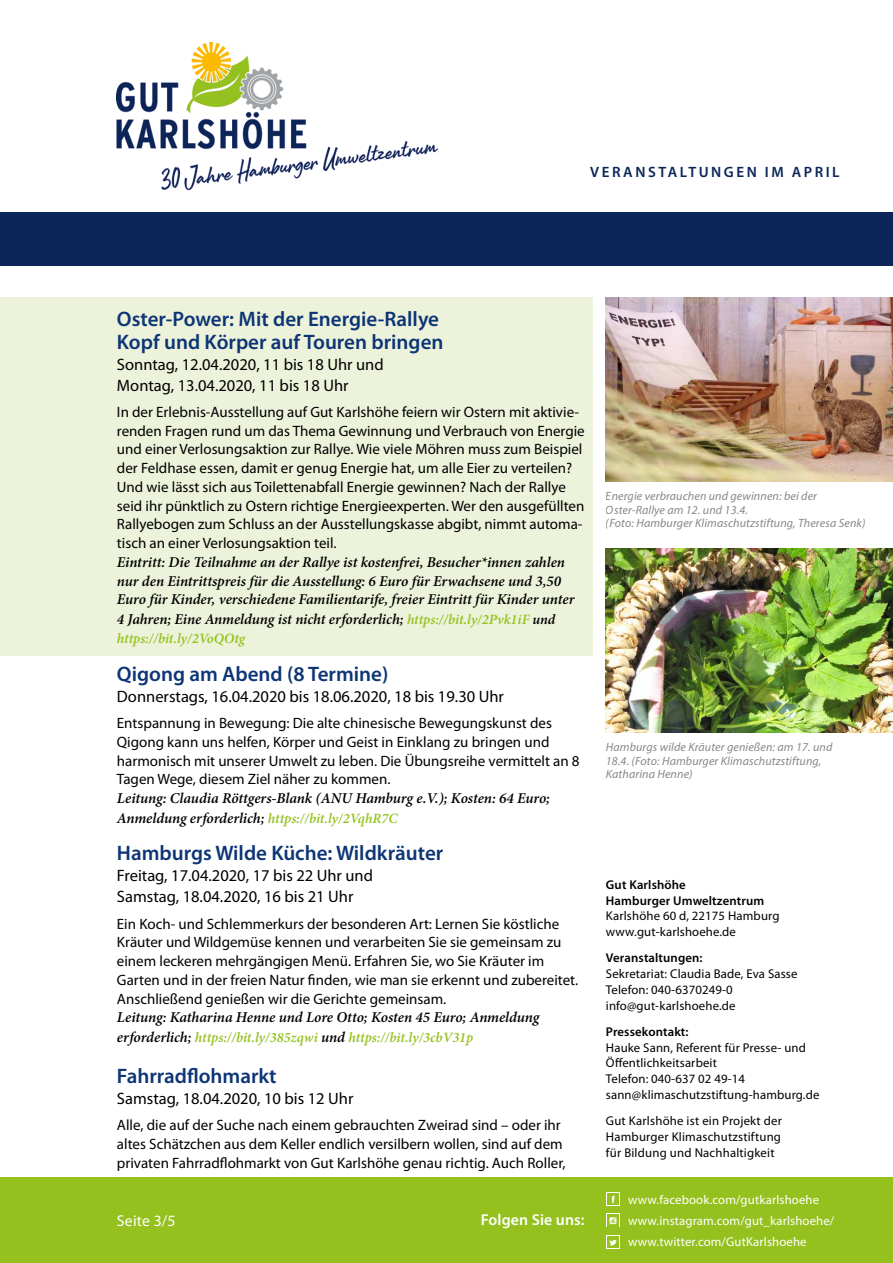
<style>
.page{position:relative;width:893px;height:1263px;background:#fff}
.page>*{position:absolute;margin:0;border:0;box-sizing:border-box;transform-origin:0 0}
.t1{font:600 21px/22.5px "Myriad Pro";color:#0d3576}
.t2{font:16.5px/21px "Myriad Pro";color:#000}
.t3{font:600 15.75px "Myriad Pro";letter-spacing:.01em;color:#fff}
.t4{font:15.75px "Myriad Pro";letter-spacing:.01em;color:#fff}
.t5{font:15px/18.8px "Myriad Pro";color:#000}
.t6{font:italic 600 15px/19px "Minion Pro";letter-spacing:-.01em;color:#000}
.t7{font:600 15px "Myriad Pro";letter-spacing:.17em;color:#0b2559}
.t8{font:italic 600 14.25px "Minion Pro";color:#95c11f}
.t9{font:12.75px/15.8px "Myriad Pro";letter-spacing:.01em;color:#000}
.t10{font:12.75px/21px "Myriad Pro";letter-spacing:.01em;color:#fff}
.t11{font:600 12.75px/15.8px "Myriad Pro";letter-spacing:.01em;color:#000}
.t12{font:italic 12px/13.5px "Myriad Pro";letter-spacing:.01em;color:#878787}
.s1{font-size:14.25px;color:#95c11f}
.s2{font-size:14.25px}
.s3{font-size:15px;color:#000}
</style>
<div class="page">
<div style="left:0;top:298px;width:592px;height:358px;background:#ecf3da"></div>
<div style="left:0;top:1178px;width:893px;height:85px;background:#95c11f"></div>
<div style="left:606px;top:1192px;width:14px;height:14px;background:#fff"></div>
<svg style="left:607px;top:1193px;width:12px;height:12px"></svg>
<svg style="left:609px;top:1217px;width:8px;height:8px"></svg>
<svg style="left:609px;top:1240px;width:8px;height:6px"></svg>
<div style="left:0;top:213px;width:893px;height:53px;background:#0b2559"></div>
<img style="left:117px;top:43px;width:320px;height:146px">
<img style="left:606px;top:298px;width:287px;height:183px">
<img style="left:606px;top:549px;width:287px;height:183px">
<p class="t7" style="left:590px;top:162px;width:251px">VERANSTALTUNGEN IM APRIL</p>
<h1 class="t1" style="left:117px;top:307px;width:328px">Oster-Power: Mit der Energie-Rallye<br>Kopf und Körper auf Touren bringen</h1>
<p class="t2" style="left:117px;top:353px;width:268px">Sonntag, 12.04.2020, 11 bis 18 Uhr und<br>Montag, 13.04.2020, 11 bis 18 Uhr</p>
<p class="t5" style="left:117px;top:402px;width:469px">In der Erlebnis-Ausstellung auf Gut Karlshöhe feiern wir Ostern mit aktivie&shy;renden Fragen rund um das Thema Gewinnung und Verbrauch von Energie und einer Verlosungsaktion zur Rallye. Wie viele Möhren muss zum Beispiel der Feldhase essen, damit er genug Energie hat, um alle Eier zu verteilen?<br>Und wie lässt sich aus Toilettenabfall Energie gewinnen? Nach der Rallye seid ihr pünktlich zu Ostern richtige Energieexperten. Wer den ausgefüllten Rallyebogen zum Schluss an der Ausstellungskasse abgibt, nimmt automa&shy;tisch an einer Verlosungsaktion teil.</p>
<p class="t6" style="left:117px;top:552px;width:459px">Eintritt: Die Teilnahme an der Rallye ist kostenfrei, Besucher*innen zahlen nur den Eintrittspreis für die Ausstellung: 6 Euro für Erwachsene und 3,50<br>Euro für Kinder, verschiedene Familientarife, freier Eintritt für Kinder unter 4 Jahren; Eine Anmeldung ist nicht erforderlich; <span class="s1">https://bit.ly/2Pvk1iF</span> <span class="s2">und</span></p>
<p class="t8" style="left:117px;top:629px;width:130px">https://bit.ly/2VoQOtg</p>
<h1 class="t1" style="left:117px;top:662px;width:273px">Qigong am Abend (8 Termine)</h1>
<p class="t2" style="left:117px;top:686px;width:389px">Donnerstags, 16.04.2020 bis 18.06.2020, 18 bis 19.30 Uhr</p>
<p class="t5" style="left:117px;top:714px;width:464px">Entspannung in Bewegung: Die alte chinesische Bewegungskunst des Qigong kann uns helfen, Körper und Geist in Einklang zu bringen und harmonisch mit unserer Umwelt zu leben. Die Übungsreihe vermittelt an 8<br>Tagen Wege, diesem Ziel näher zu kommen.</p>
<p class="t6" style="left:117px;top:788px;width:435px;line-height:19.5px">Leitung: Claudia Röttgers-Blank (ANU Hamburg e.V.); Kosten: 64 Euro;<br>Anmeldung erforderlich; <span class="s1">https://bit.ly/2VqhR7C</span></p>
<h1 class="t1" style="left:117px;top:841px;width:328px">Hamburgs Wilde Küche: Wildkräuter</h1>
<p class="t2" style="left:117px;top:865px;width:258px">Freitag, 17.04.2020, 17 bis 22 Uhr und<br>Samstag, 18.04.2020, 16 bis 21 Uhr</p>
<p class="t5" style="left:117px;top:914px;width:463px">Ein Koch- und Schlemmerkurs der besonderen Art: Lernen Sie köstliche Kräuter und Wildgemüse kennen und verarbeiten Sie sie gemeinsam zu einem leckeren mehrgängigen Menü. Erfahren Sie, wo Sie Kräuter im Garten und in der freien Natur finden, wie man sie erkennt und zubereitet.<br>Anschließend genießen wir die Gerichte gemeinsam.</p>
<p class="t6" style="left:117px;top:1008px;width:424px">Leitung: Katharina Henne und Lore Otto; Kosten 45 Euro; Anmeldung</p>
<p class="t8" style="left:117px;top:1027px;width:358px"><span class="s3">erforderlich;</span> https://bit.ly/385zqwi <span class="s3">und</span> https://bit.ly/3cbV31p</p>
<h1 class="t1" style="left:117px;top:1064px;width:161px">Fahrradflohmarkt</h1>
<p class="t2" style="left:117px;top:1088px;width:238px">Samstag, 18.04.2020, 10 bis 12 Uhr</p>
<p class="t5" style="left:117px;top:1116px;width:450px">Alle, die auf der Suche nach einem gebrauchten Zweirad sind – oder ihr altes Schätzchen aus dem Keller endlich versilbern wollen, sind auf dem privaten Fahrradflohmarkt von Gut Karlshöhe genau richtig. Auch Roller,</p>
<p class="t4" style="left:117px;top:1211px;width:60px">Seite 3/5</p>
<p class="t3" style="left:481px;top:1209px;width:105px">Folgen Sie uns:</p>
<p class="t12" style="left:606px;top:489px;width:261px">Energie verbrauchen und gewinnen: bei der<br>Oster-Rallye am 12. und 13.4.<br>(Foto: Hamburger Klimaschutzstiftung, Theresa Senk)</p>
<p class="t12" style="left:606px;top:740px;width:228px">Hamburgs wilde Kräuter genießen: am 17. und<br>18.4. (Foto: Hamburger Klimaschutzstiftung,<br>Katharina Henne)</p>
<p class="t11" style="left:606px;top:876px;width:160px">Gut Karlshöhe<br>Hamburger Umweltzentrum</p>
<p class="t9" style="left:606px;top:908px;width:175px">Karlshöhe 60 d, 22175 Hamburg www.gut-karlshoehe.de</p>
<p class="t11" style="left:606px;top:950px;width:98px">Veranstaltungen:</p>
<p class="t9" style="left:606px;top:966px;width:193px">Sekretariat: Claudia Bade, Eva Sasse<br>Telefon: 040-6370249-0 info@gut-karlshoehe.de</p>
<p class="t11" style="left:606px;top:1023px;width:84px">Pressekontakt:</p>
<p class="t9" style="left:606px;top:1039px;width:215px">Hauke Sann, Referent für Presse- und<br>Öffentlichkeitsarbeit<br>Telefon: 040-637 02 49-14 sann@klimaschutzstiftung-hamburg.de</p>
<p class="t9" style="left:606px;top:1113px;width:177px;text-align:justify">Gut Karlshöhe ist ein Projekt der Hamburger Klimaschutzstiftung für Bildung und Nachhaltigkeit</p>
<p class="t10" style="left:628px;top:1188px;width:208px">www.facebook.com/gutkarlshoehe www.instagram.com/gut_karlshoehe/ www.twitter.com/GutKarlshoehe</p>
</div>
